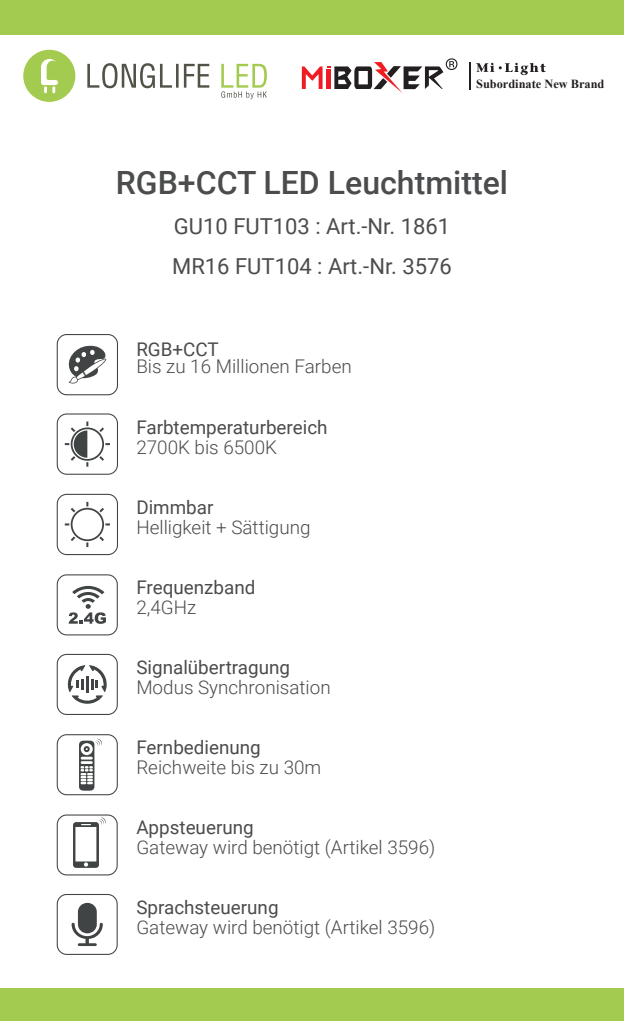
<style>
.page{position:relative;width:624px;height:1021px;background:#fff}
.page>*{position:absolute;margin:0;border:0;box-sizing:border-box;transform-origin:0 0}
.t1{font:500 32px "Roboto";color:#4b4c4d}
.t2{font:22px/40px "Roboto";color:#4b4c4d}
.t3{font:300 18.8px "Roboto";color:#4b4c4d}
.t4{font:18.8px "Roboto";color:#4b4c4d}
.t5{font:700 12.4px "Times New Roman";color:#231f20}
</style>
<div class="page">
<div style="left:0;top:0;width:624px;height:34px;background:#a3cb50"></div>
<div style="left:0;top:988px;width:624px;height:32px;background:#a3cb50"></div>
<svg style="left:87px;top:63px;width:85px;height:25px"></svg>
<hr style="left:176px;top:64px;width:2px;height:24px;background:#535249">
<svg style="left:184px;top:63px;width:25px;height:25px"></svg>
<svg style="left:221px;top:63px;width:46px;height:36px"></svg>
<div style="left:23px;top:50px;width:52px;height:52px;background:#a3cb50;border-radius:50%"></div>
<svg style="left:41px;top:59px;width:17px;height:34px"></svg>
<svg style="left:476px;top:63px;width:69px;height:12px"></svg>
<svg style="left:302px;top:62px;width:141px;height:31px"></svg>
<svg style="left:446px;top:58px;width:11px;height:12px"></svg>
<svg style="left:447px;top:59px;width:9px;height:10px"></svg>
<svg style="left:449px;top:61px;width:5px;height:6px"></svg>
<hr style="left:468px;top:62px;width:2px;height:27px;background:#231f20">
<svg style="left:69px;top:586px;width:37px;height:38px"></svg>
<div style="left:57px;top:574px;width:61px;height:61px;border:1px solid #414445;border-radius:9px"></div>
<svg style="left:65px;top:502px;width:45px;height:45px"></svg>
<div style="left:57px;top:494px;width:61px;height:61px;border:1px solid #414445;border-radius:9px"></div>
<svg style="left:65px;top:421px;width:45px;height:45px"></svg>
<div style="left:57px;top:413px;width:61px;height:62px;border:1px solid #414445;border-radius:9px"></div>
<div style="left:57px;top:334px;width:61px;height:61px;border:1px solid #414445;border-radius:9px"></div>
<svg style="left:68px;top:345px;width:39px;height:38px"></svg>
<div style="left:57px;top:734px;width:61px;height:61px;border:1px solid #414445;border-radius:9px"></div>
<svg style="left:79px;top:738px;width:23px;height:52px"></svg>
<div style="left:78px;top:902px;width:19px;height:31px;background:#414445;border-radius:9px"></div>
<svg style="left:72px;top:922px;width:31px;height:24px"></svg>
<div style="left:57px;top:894px;width:61px;height:60px;border:1px solid #414445;border-radius:9px"></div>
<div style="left:57px;top:814px;width:61px;height:61px;border:1px solid #414445;border-radius:9px"></div>
<svg style="left:73px;top:817px;width:33px;height:50px"></svg>
<div style="left:57px;top:654px;width:61px;height:61px;border:1px solid #414445;border-radius:9px"></div>
<svg style="left:68px;top:665px;width:39px;height:39px"></svg>
<p class="t5" style="left:476px;top:75px;width:130px">Subordinate New Brand</p>
<h1 class="t1" style="left:116px;top:160px;width:393px">RGB+CCT LED Leuchtmittel</h1>
<p class="t2" style="left:172px;top:205px;width:281px">GU10 FUT103 : Art.-Nr. 1861<br>MR16 FUT104 : Art.-Nr. 3576</p>
<p class="t4" style="left:136px;top:336px;width:84px">RGB+CCT</p>
<p class="t3" style="left:136px;top:353px;width:217px">Bis zu 16 Millionen Farben</p>
<p class="t4" style="left:136px;top:414px;width:193px">Farbtemperaturbereich</p>
<p class="t3" style="left:136px;top:434px;width:142px">2700K bis 6500K</p>
<p class="t4" style="left:136px;top:494px;width:79px">Dimmbar</p>
<p class="t3" style="left:136px;top:514px;width:176px">Helligkeit + Sättigung</p>
<p class="t4" style="left:136px;top:574px;width:120px">Frequenzband</p>
<p class="t3" style="left:136px;top:594px;width:61px">2,4GHz</p>
<p class="t4" style="left:136px;top:654px;width:155px">Signalübertragung</p>
<p class="t3" style="left:136px;top:674px;width:196px">Modus Synchronisation</p>
<p class="t4" style="left:136px;top:734px;width:126px">Fernbedienung</p>
<p class="t3" style="left:136px;top:754px;width:186px">Reichweite bis zu 30m</p>
<p class="t4" style="left:136px;top:814px;width:119px">Appsteuerung</p>
<p class="t3" style="left:136px;top:834px;width:300px">Gateway wird benötigt (Artikel 3596)</p>
<p class="t4" style="left:136px;top:894px;width:144px">Sprachsteuerung</p>
<p class="t3" style="left:136px;top:914px;width:300px">Gateway wird benötigt (Artikel 3596)</p>
</div>
